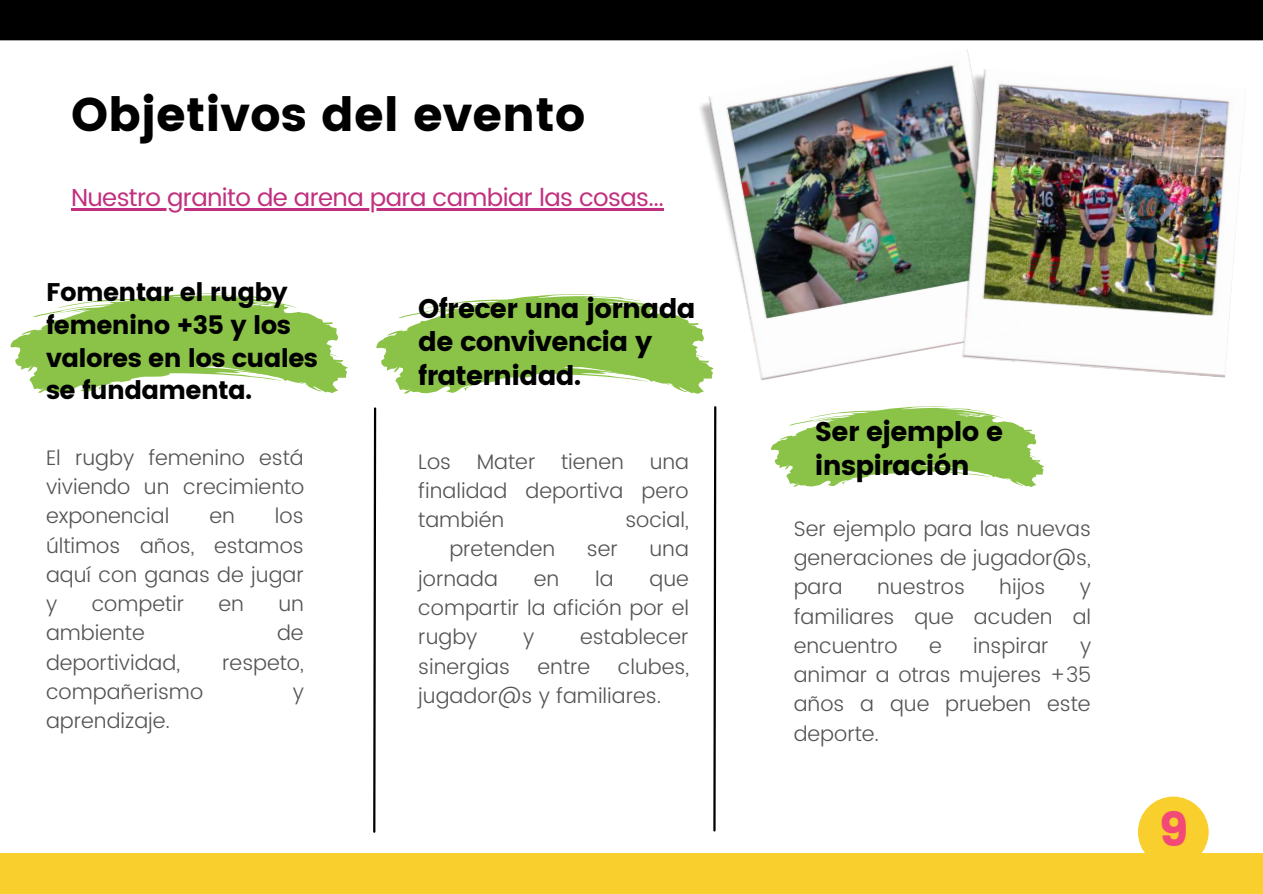
<style>
.page{position:relative;width:1263px;height:894px;background:#fff}
.page>*{position:absolute;margin:0;border:0;box-sizing:border-box;transform-origin:0 0}
.t1{font:47.1px "Poppins";color:#000}
.t2{font:46.95px "Poppins";color:#f24976}
.t3{font:27px/33.8px "Poppins";letter-spacing:-.025em;color:#000}
.t4{font:25.5px/32.5px "Poppins";letter-spacing:-.025em;color:#000}
.t5{font:24.6px "Poppins";letter-spacing:-.025em;color:#c12f7f}
.t6{font:300 21px/29.2px "Poppins";color:#545454;text-align:justify}
</style>
<div class="page">
<div style="left:0;top:0;width:1263px;height:40px;background:#000"></div>
<div style="left:0;top:852px;width:1263px;height:41px;background:#f8cf2c"></div>
<img style="left:700px;top:49px;width:271px;height:332px">
<img style="left:950px;top:68px;width:296px;height:309px">
<div style="left:1138px;top:796px;width:71px;height:71px;background:#f8cf2c;border-radius:50%"></div>
<svg style="left:713px;top:406px;width:4px;height:426px"></svg>
<svg style="left:10px;top:293px;width:338px;height:100px"></svg>
<svg style="left:376px;top:294px;width:338px;height:100px"></svg>
<svg style="left:771px;top:406px;width:273px;height:81px"></svg>
<hr style="left:71px;top:208px;width:592px;height:3px;background:#c12f7f">
<svg style="left:373px;top:407px;width:4px;height:426px"></svg>
<h1 class="t1" style="left:71px;top:88px;width:516px">Objetivos del evento</h1>
<p class="t5" style="left:71px;top:183px;width:594px">Nuestro granito de arena para cambiar las cosas...</p>
<p class="t4" style="left:46px;top:276px;width:274px">Fomentar el rugby femenino +35 y los valores en los cuales se fundamenta.</p>
<p class="t6" style="left:46px;top:443px;width:260px">El rugby femenino está viviendo un crecimiento exponencial</p>
<p class="t6" style="left:46px;top:501px;width:259px;text-indent:229px">los últimos años, estamos aquí con ganas de jugar y</p>
<p class="t6" style="left:209px;top:501px;width:27px">en</p>
<p class="t6" style="left:92px;top:589px;width:94px">competir</p>
<p class="t6" style="left:219px;top:589px;width:27px">en</p>
<p class="t6" style="left:278px;top:589px;width:27px">un</p>
<p class="t6" style="left:46px;top:618px;width:100px">ambiente</p>
<p class="t6" style="left:277px;top:618px;width:28px">de</p>
<p class="t6" style="left:46px;top:647px;width:135px">deportividad,</p>
<p class="t6" style="left:222px;top:647px;width:83px">respeto,</p>
<p class="t6" style="left:46px;top:677px;width:159px">compañerismo</p>
<p class="t6" style="left:293px;top:677px;width:13px">y</p>
<p class="t6" style="left:46px;top:706px;width:126px">aprendizaje.</p>
<p class="t3" style="left:418px;top:291px;width:279px">Ofrecer una jornada de convivencia y fraternidad.</p>
<p class="t6" style="left:418px;top:446px;width:272px">Los Mater tienen una finalidad deportiva pero también</p>
<p class="t6" style="left:625px;top:505px;width:65px">social,</p>
<p class="t6" style="left:449px;top:534px;width:107px">pretenden</p>
<p class="t6" style="left:587px;top:534px;width:32px">ser</p>
<p class="t6" style="left:649px;top:534px;width:41px">una</p>
<p class="t6" style="left:418px;top:563px;width:81px">jornada</p>
<p class="t6" style="left:534px;top:563px;width:27px">en</p>
<p class="t6" style="left:595px;top:563px;width:20px">la</p>
<p class="t6" style="left:418px;top:563px;width:272px;text-indent:231px">que compartir la afición por el rugby</p>
<p class="t6" style="left:523px;top:622px;width:13px">y</p>
<p class="t6" style="left:580px;top:622px;width:110px">establecer</p>
<p class="t6" style="left:418px;top:651px;width:93px">sinergias</p>
<p class="t6" style="left:538px;top:651px;width:54px">entre</p>
<p class="t6" style="left:418px;top:651px;width:272px;text-indent:200px">clubes, jugador@s y familiares.</p>
<p class="t3" style="left:815px;top:415px;width:190px">Ser ejemplo e inspiración</p>
<p class="t6" style="left:794px;top:514px;width:299px">Ser ejemplo para las nuevas generaciones de jugador@s, para</p>
<p class="t6" style="left:877px;top:572px;width:89px">nuestros</p>
<p class="t6" style="left:999px;top:572px;width:48px">hijos</p>
<p class="t6" style="left:794px;top:572px;width:299px;text-indent:286px">y familiares que acuden al encuentro</p>
<p class="t6" style="left:929px;top:630px;width:14px">e</p>
<p class="t6" style="left:973px;top:630px;width:77px">inspirar</p>
<p class="t6" style="left:794px;top:630px;width:299px;text-indent:286px">y animar a otras mujeres +35 años a que prueben este deporte.</p>
<h2 class="t2" style="left:1159px;top:802px;width:31px">9</h2>
</div>
